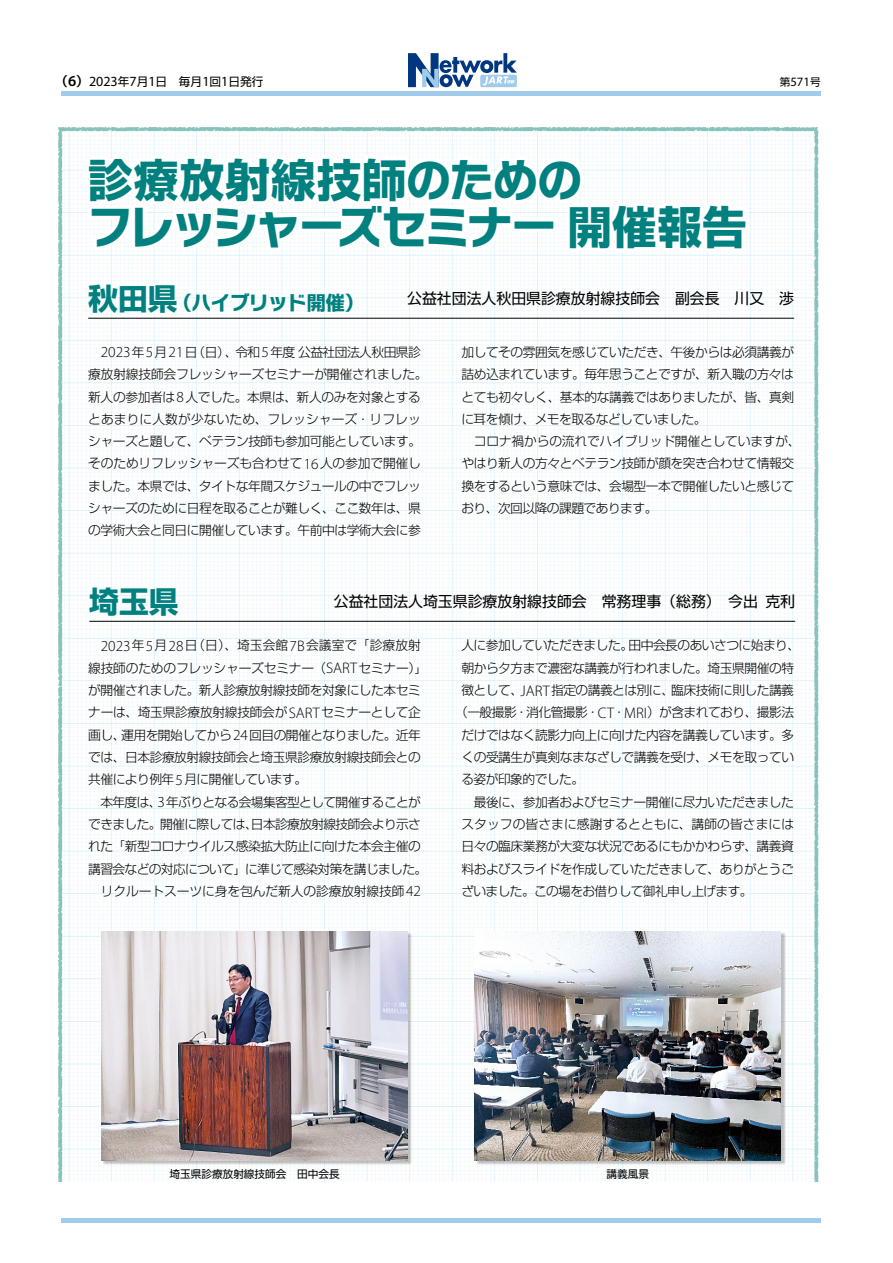
<style>
.page{position:relative;width:893px;height:1263px;background:#fff}
.page>*{position:absolute;margin:0;border:0;box-sizing:border-box;transform-origin:0 0}
.t1{font:700 44.7px "Typelabo N Std";letter-spacing:-.05em;color:#00807e}
.t2{font:700 44.7px "Shin Go Pr 6 N";letter-spacing:.02em;color:#00807e}
.t3{font:700 29.7px "Shin Go Pr 6 N";color:#00807e}
.t4{font:700 19.2px "Typelabo N Std";color:#00807e}
.t5{font:14.85px "Shin Go Pr 6 N";color:#000}
.t6{font:300 12.75px/22.4px "Shin Go Pr 6 N";letter-spacing:-.035em;color:#000}
.t7{font:300 12.75px "Shin Go Pr 6 N";letter-spacing:.005em;color:#000}
.t8{font:12.75px "Myriad Pro";color:#000}
.t9{font:11.7px "Shin Go Pr 6 N";color:#000}
.t10{font:10.65px "Shin Go Pr 6 N";color:#000}
.s1{font-family:"Shin Go Pr 6 N De";font-weight:700;font-size:12.75px}
.s2{font-family:"Myriad Pro";font-weight:600;font-size:15.3px}
.s3{font-family:"Myriad Pro";font-size:14.1px}
.s4{font-family:"Shin Go Pr 6 N";font-size:10.65px}
.s5{font-family:"Typelabo N Std"}
.s6{font-family:"Shin Go Pr 6 N"}
.s7{font-family:"Shin Go Pr 6 N";font-size:29.7px}
.s8{font-family:"Myriad Pro";font-size:15.3px}
.s9{font-family:"Hira Kaku Std N W2";font-weight:400}
</style>
<div class="page">
<hr style="left:62px;top:1218px;width:759px;height:4px;background:#a1cbed">
<div style="left:62px;top:91px;width:759px;height:5px;background:#a1cbed"></div>
<svg style="left:408px;top:53px;width:109px;height:34px"></svg>
<img style="left:58px;top:127px;width:761px;height:1055px">
<hr style="left:89px;top:621px;width:706px;height:1px;background:#000">
<svg style="left:82px;top:151px;width:670px;height:106px"></svg>
<div style="left:103px;top:932px;width:310px;height:233px;background:#000;opacity:.25"></div>
<img style="left:102px;top:931px;width:306px;height:229px">
<div style="left:476px;top:932px;width:310px;height:233px;background:#000;opacity:.25"></div>
<img style="left:475px;top:931px;width:306px;height:229px">
<hr style="left:88px;top:318px;width:706px;height:1px;background:#000">
<p class="t9" style="left:55px;top:72px;width:210px"><span class="s1">（</span><span class="s2">6</span><span class="s1">）</span><span class="s3">2023</span>年<span class="s3">7</span>月<span class="s3">1</span>日　毎月<span class="s3">1</span>回<span class="s3">1</span>日発行</p>
<p class="t8" style="left:780px;top:74px;width:42px"><span class="s4">第</span>571<span class="s4">号</span></p>
<h1 class="t2" style="left:88px;top:144px;width:495px">診療放射線技師<span class="s5">のための</span></h1>
<h1 class="t1" style="left:88px;top:194px;width:660px">フレッシャーズセミナー<span class="s6">開催報告</span></h1>
<h3 class="t4" style="left:88px;top:289px;width:277px"><span class="s7">秋田県</span><span class="s6">（</span>ハイブリッド<span class="s6">開催）</span></h3>
<p class="t5" style="left:407px;top:286px;width:388px">公益社団法人秋田県診療放射線技師会　副会長　川又　渉</p>
<p class="t6" style="left:88px;top:340px;width:341px;text-align:center"><span class="s8">2023</span>年<span class="s8">5</span>月<span class="s8">21</span>日（日）、令和<span class="s8">5</span>年度公益社団法人秋田県診<br>療放射線技師会フレッシャーズセミナーが開催されました。新人の参加者は<span class="s8">8</span>人でした。本県は、新人のみを対象とするとあまりに人数が少ないため、フレッシャーズ・リフレッシャーズと題して、ベテラン技師も参加可能としています。そのためリフレッシャーズも合わせて<span class="s8">16</span>人の参加で開催しました。本県では、タイトな年間スケジュールの中でフレッシャーズのために日程を取ることが難しく、ここ数年は、県の学術大会と同日に開催しています。午前中は学術大会に参</p>
<p class="t6" style="left:461px;top:340px;width:341px">加してその雰囲気を感じていただき、午後からは必須講義が詰め込まれています。毎年思うことですが、新入職の方々はとても初々しく、基本的な講義ではありましたが、皆、真剣に耳を傾け、メモを取るなどしていました。<br>　コロナ禍からの流れでハイブリッド開催としていますが、やはり新人の方々とベテラン技師が顔を突き合わせて情報交換をするという意味では、会場型一本で開催したいと感じており、次回以降の課題であります。</p>
<h2 class="t3" style="left:89px;top:578px;width:91px">埼玉県</h2>
<p class="t5" style="left:334px;top:589px;width:463px">公益社団法人埼玉県診療放射線技師会　常務理事（総務）　今出克利</p>
<p class="t6" style="left:88px;top:633px;width:341px;text-indent:12px"><span class="s8">2023</span>年<span class="s8">5</span>月<span class="s8">28</span>日（日）、埼玉会館<span class="s8">7B</span>会議室で<span class="s9">「</span>診療放射線技師のためのフレッシャーズセミナー（<span class="s8">SART</span>セミナー）<span class="s9">」</span>が開催されました。新人診療放射線技師を対象にした本セミナーは、埼玉県診療放射線技師会が<span class="s8">SART</span>セミナーとして企画し、運用を開始してから<span class="s8">24</span>回目の開催となりました。近年では、日本診療放射線技師会と埼玉県診療放射線技師会との共催により例年<span class="s8">5</span>月に開催しています。<br>　本年度は、<span class="s8">3</span>年ぶりとなる会場集客型として開催することができました。開催に際しては、日本診療放射線技師会より示された<span class="s9">「</span>新型コロナウイルス感染拡大防止に向けた本会主催の講習会などの対応について<span class="s9">」</span>に準じて感染対策を講じました。　リクルートスーツに身を包んだ新人の診療放射線技師<span class="s8">42</span></p>
<p class="t6" style="left:461px;top:633px;width:340px">人に参加していただきました。田中会長のあいさつに始まり、</p>
<p class="t6" style="left:461px;top:656px;width:334px">朝から夕方まで濃密な講義が行われました。埼玉県開催の特</p>
<p class="t6" style="left:461px;top:678px;width:334px">徴として、<span class="s8">JART</span>指定の講義とは別に、臨床技術に則した講義</p>
<p class="t6" style="left:455px;top:700px;width:341px">（一般撮影・消化管撮影・<span class="s8">CT</span>・<span class="s8">MRI</span>）が含まれており、撮影法</p>
<p class="t6" style="left:461px;top:723px;width:334px">だけではなく読影力向上に向けた内容を講義しています。多</p>
<p class="t6" style="left:461px;top:745px;width:334px">くの受講生が真剣なまなざしで講義を受け、メモを取ってい</p>
<p class="t6" style="left:461px;top:767px;width:124px">る姿が印象的でした。</p>
<p class="t6" style="left:461px;top:790px;width:334px">　最後に、参加者およびセミナー開催に尽力いただきました</p>
<p class="t7" style="left:461px;top:814px;width:334px">スタッフの皆さまに感謝するとともに、講師の皆さまには</p>
<p class="t6" style="left:461px;top:834px;width:334px">日々の臨床業務が大変な状況であるにもかかわらず、講義資</p>
<p class="t6" style="left:461px;top:856px;width:334px">料およびスライドを作成していただきまして、ありがとうご</p>
<p class="t6" style="left:461px;top:879px;width:293px">ざいました。この場をお借りして御礼申し上げます。</p>
<p class="t10" style="left:170px;top:1165px;width:172px">埼玉県診療放射線技師会　田中会長</p>
<p class="t10" style="left:606px;top:1165px;width:44px">講義風景</p>
</div>
